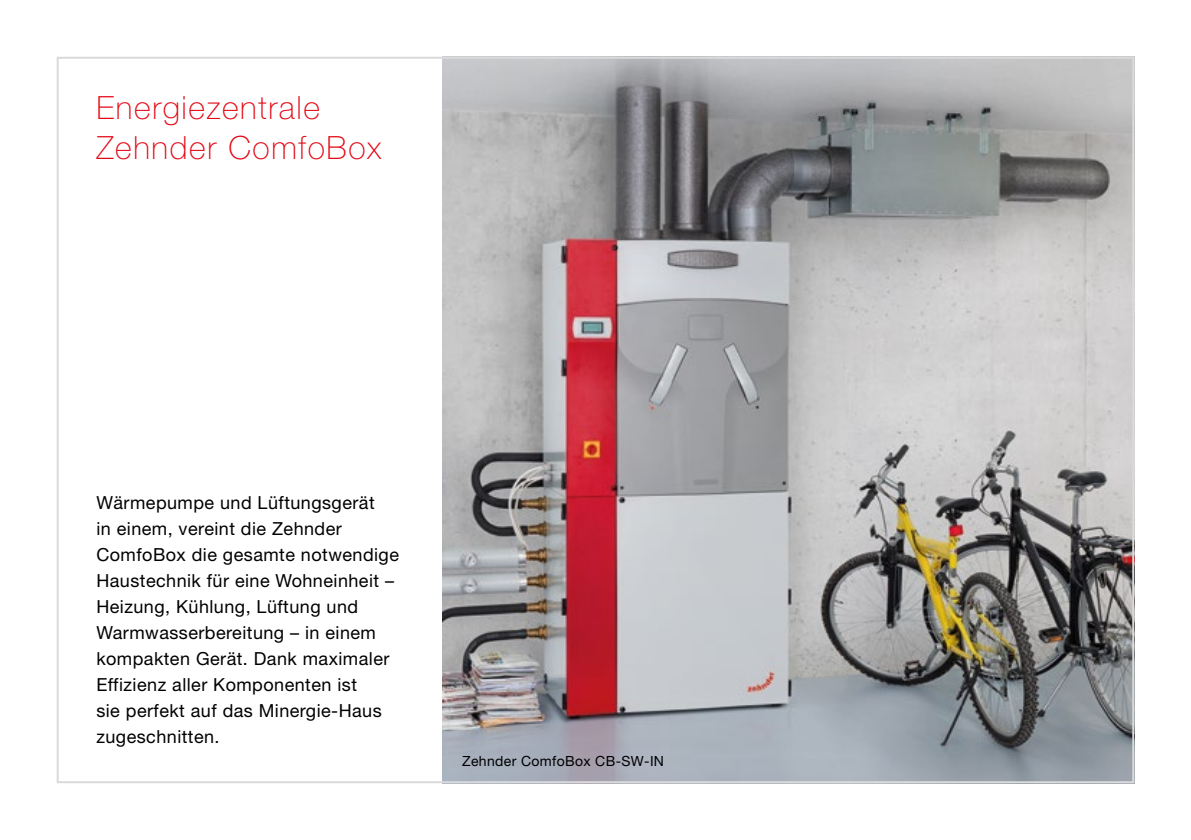
<style>
.page{position:relative;width:1191px;height:840px;background:#fff}
.page>*{position:absolute;margin:0;border:0;box-sizing:border-box;transform-origin:0 0}
.t1{font:100 32px/40px "Helvetica Neue LT Pro";letter-spacing:.05em;color:#e30613}
.t2{font:18px/26px "Helvetica Neue LT Pro";letter-spacing:.025em;color:#000}
.t3{font:14px "Helvetica Neue LT Pro";letter-spacing:.025em;color:#000}
</style>
<div class="page">
<img style="left:442px;top:60px;width:689px;height:719px">
<h1 class="t1" style="left:96px;top:88px;width:286px">Energiezentrale<br>Zehnder ComfoBox</h1>
<p class="t2" style="left:96px;top:489px;width:304px">Wärmepumpe und Lüftungsgerät<br>in einem, vereint die Zehnder<br>ComfoBox die gesamte notwendige<br>Haustechnik für eine Wohneinheit –<br>Heizung, Kühlung, Lüftung und<br>Warmwasserbereitung – in einem kompakten Gerät. Dank maximaler<br>Effizienz aller Komponenten ist<br>sie perfekt auf das Minergie-Haus zugeschnitten.</p>
<p class="t3" style="left:462px;top:752px;width:203px">Zehnder ComfoBox CB-SW-IN</p>
</div>
